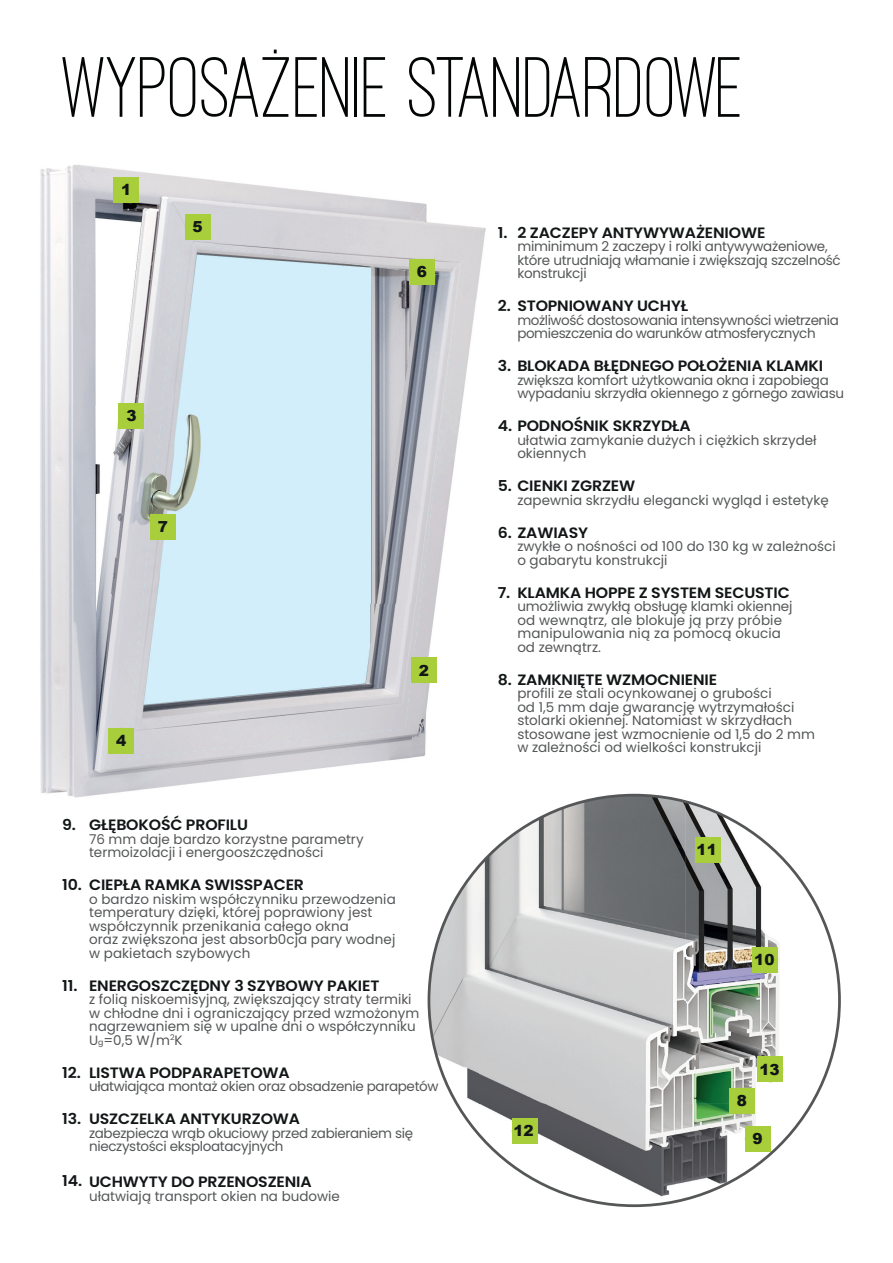
<style>
.page{position:relative;width:893px;height:1263px;background:#fff}
.page>*{position:absolute;margin:0;border:0;box-sizing:border-box;transform-origin:0 0}
.t1{font:500 88.5px "Ostrich Sans";color:#030505}
.t2{font:900 15.3px "Arial";color:#121617}
.t3{font:600 15px "Poppins";letter-spacing:-.01em;color:#121617;scale:1.05 1}
.t4{font:13.5px/13.5px "Poppins";color:#545657}
.t5{font:13.5px/13.5px "Poppins";letter-spacing:-.025em;color:#545657}
.t6{font:13.5px/13.5px "Poppins";letter-spacing:-.03em;color:#545657}
.s1{font-size:7.8px}
</style>
<div class="page">
<img style="left:480px;top:796px;width:206px;height:307px">
<img style="left:685px;top:802px;width:103px;height:301px">
<img style="left:429px;top:865px;width:51px;height:272px">
<img style="left:788px;top:865px;width:51px;height:272px">
<img style="left:480px;top:1103px;width:308px;height:103px">
<div style="left:729px;top:1088px;width:26px;height:25px;background:#a8ce3b"></div>
<div style="left:745px;top:1126px;width:25px;height:26px;background:#a8ce3b"></div>
<div style="left:753px;top:947px;width:25px;height:25px;background:#a8ce3b"></div>
<div style="left:695px;top:837px;width:25px;height:26px;background:#a8ce3b"></div>
<div style="left:512px;top:1118px;width:25px;height:26px;background:#a8ce3b"></div>
<img style="left:40px;top:165px;width:175px;height:240px">
<img style="left:215px;top:180px;width:271px;height:119px">
<img style="left:413px;top:299px;width:98px;height:525px">
<img style="left:40px;top:405px;width:125px;height:393px">
<img style="left:364px;top:683px;width:49px;height:81px">
<img style="left:174px;top:243px;width:285px;height:361px">
<img style="left:127px;top:294px;width:47px;height:464px">
<img style="left:174px;top:604px;width:238px;height:149px">
<img style="left:411px;top:604px;width:9px;height:54px">
<div style="left:113px;top:177px;width:26px;height:26px;background:#a8ce3b"></div>
<div style="left:108px;top:728px;width:26px;height:25px;background:#a8ce3b"></div>
<div style="left:185px;top:214px;width:25px;height:25px;background:#a8ce3b"></div>
<div style="left:409px;top:259px;width:26px;height:25px;background:#a8ce3b"></div>
<div style="left:150px;top:514px;width:26px;height:26px;background:#a8ce3b"></div>
<div style="left:119px;top:403px;width:25px;height:26px;background:#a8ce3b"></div>
<div style="left:411px;top:658px;width:26px;height:25px;background:#a8ce3b"></div>
<div style="left:758px;top:1057px;width:25px;height:25px;background:#a8ce3b"></div>
<h1 class="t1" style="left:62px;top:45px;width:683px">WYPOSAŻENIE STANDARDOWE</h1>
<p class="t2" style="left:121px;top:178px;width:12px">1</p>
<p class="t2" style="left:193px;top:215px;width:12px">5</p>
<p class="t2" style="left:126px;top:405px;width:12px">3</p>
<p class="t2" style="left:158px;top:515px;width:12px">7</p>
<p class="t2" style="left:116px;top:729px;width:12px">4</p>
<p class="t2" style="left:417px;top:260px;width:12px">6</p>
<p class="t2" style="left:419px;top:659px;width:12px">2</p>
<p class="t3" style="left:89px;top:816px;width:153px">GŁĘBOKOŚĆ PROFILU</p>
<p class="t4" style="left:89px;top:832px;width:276px">76 mm daje bardzo korzystne parametry termoizolacji i energooszczędności</p>
<p class="t3" style="left:89px;top:876px;width:206px">CIEPŁA RAMKA SWISSPACER</p>
<p class="t4" style="left:89px;top:892px;width:308px">o bardzo niskim współczynniku przewodzenia temperatury dzięki, której poprawiony jest współczynnik przenikania całego okna<br>oraz zwiększona jest absorb0cja pary wodnej w pakietach szybowych</p>
<p class="t3" style="left:89px;top:977px;width:278px">ENERGOSZCZĘDNY 3 SZYBOWY PAKIET</p>
<p class="t4" style="left:89px;top:993px;width:332px">z folią niskoemisyjną, zwiększający straty termiki w chłodne dni i ograniczający przed wzmożonym nagrzewaniem się w upalne dni o współczynniku U<span class="s1">g</span>=0,5 W/m<sup>2</sup>K</p>
<p class="t3" style="left:89px;top:1064px;width:193px">LISTWA PODPARAPETOWA</p>
<p class="t5" style="left:89px;top:1080px;width:351px">ułatwiająca montaż okien oraz obsadzenie parapetów</p>
<p class="t3" style="left:89px;top:1110px;width:202px">USZCZELKA ANTYKURZOWA</p>
<p class="t5" style="left:89px;top:1126px;width:326px">zabezpiecza wrąb okuciowy przed zabieraniem się nieczystości eksploatacyjnych</p>
<p class="t3" style="left:89px;top:1173px;width:214px">UCHWYTY DO PRZENOSZENIA</p>
<p class="t4" style="left:89px;top:1189px;width:252px">ułatwiają transport okien na budowie</p>
<p class="t3" style="left:62px;top:816px;width:15px">9.</p>
<p class="t3" style="left:62px;top:876px;width:20px">10.</p>
<p class="t3" style="left:62px;top:977px;width:16px">11.</p>
<p class="t3" style="left:62px;top:1064px;width:19px">12.</p>
<p class="t3" style="left:62px;top:1110px;width:20px">13.</p>
<p class="t3" style="left:62px;top:1172px;width:20px">14.</p>
<p class="t3" style="left:517px;top:224px;width:238px">2 ZACZEPY ANTYWYWAŻENIOWE</p>
<p class="t4" style="left:517px;top:240px;width:325px">miminimum 2 zaczepy i rolki antywyważeniowe, które utrudniają włamanie i zwiększają szczelność konstrukcji</p>
<p class="t3" style="left:498px;top:297px;width:183px">2. STOPNIOWANY UCHYŁ</p>
<p class="t6" style="left:517px;top:313px;width:323px">możliwość dostosowania intensywności wietrzenia pomieszczenia do warunków atmosferycznych</p>
<p class="t3" style="left:498px;top:357px;width:311px">3. BLOKADA BŁĘDNEGO POŁOŻENIA KLAMKI</p>
<p class="t4" style="left:517px;top:373px;width:328px">zwiększa komfort użytkowania okna i zapobiega wypadaniu skrzydła okiennego z górnego zawiasu</p>
<p class="t3" style="left:498px;top:417px;width:185px">4. PODNOŚNIK SKRZYDŁA</p>
<p class="t4" style="left:517px;top:433px;width:301px">ułatwia zamykanie dużych i ciężkich skrzydeł okiennych</p>
<p class="t3" style="left:498px;top:477px;width:132px">5. CIENKI ZGRZEW</p>
<p class="t4" style="left:517px;top:493px;width:313px">zapewnia skrzydłu elegancki wygląd i estetykę</p>
<p class="t3" style="left:498px;top:524px;width:88px">6. ZAWIASY</p>
<p class="t4" style="left:517px;top:540px;width:320px">zwykłe o nośności od 100 do 130 kg w zależności o gabarytu konstrukcji</p>
<p class="t3" style="left:517px;top:584px;width:261px">KLAMKA HOPPE Z SYSTEM SECUSTIC</p>
<p class="t4" style="left:517px;top:600px;width:277px">umożliwia zwykłą obsługę klamki okiennej od wewnątrz, ale blokuje ją przy próbie manipulowania nią za pomocą okucia od zewnątrz.</p>
<p class="t3" style="left:498px;top:671px;width:210px">8. ZAMKNIĘTE WZMOCNIENIE</p>
<p class="t4" style="left:517px;top:687px;width:299px">profili ze stali ocynkowanej o grubości<br>od 1,5 mm daje gwarancję wytrzymałości stolarki okiennej. Natomiast w skrzydłach stosowane jest wzmocnienie od 1,5 do 2 mm w zależności od wielkości konstrukcji</p>
<p class="t3" style="left:498px;top:224px;width:11px">1.</p>
<p class="t3" style="left:498px;top:584px;width:13px">7.</p>
<p class="t2" style="left:513px;top:1120px;width:22px">12</p>
<p class="t2" style="left:696px;top:839px;width:22px">11</p>
<p class="t2" style="left:754px;top:948px;width:22px">10</p>
<p class="t2" style="left:737px;top:1089px;width:12px">8</p>
<p class="t2" style="left:759px;top:1058px;width:22px">13</p>
<p class="t2" style="left:753px;top:1127px;width:12px">9</p>
</div>
